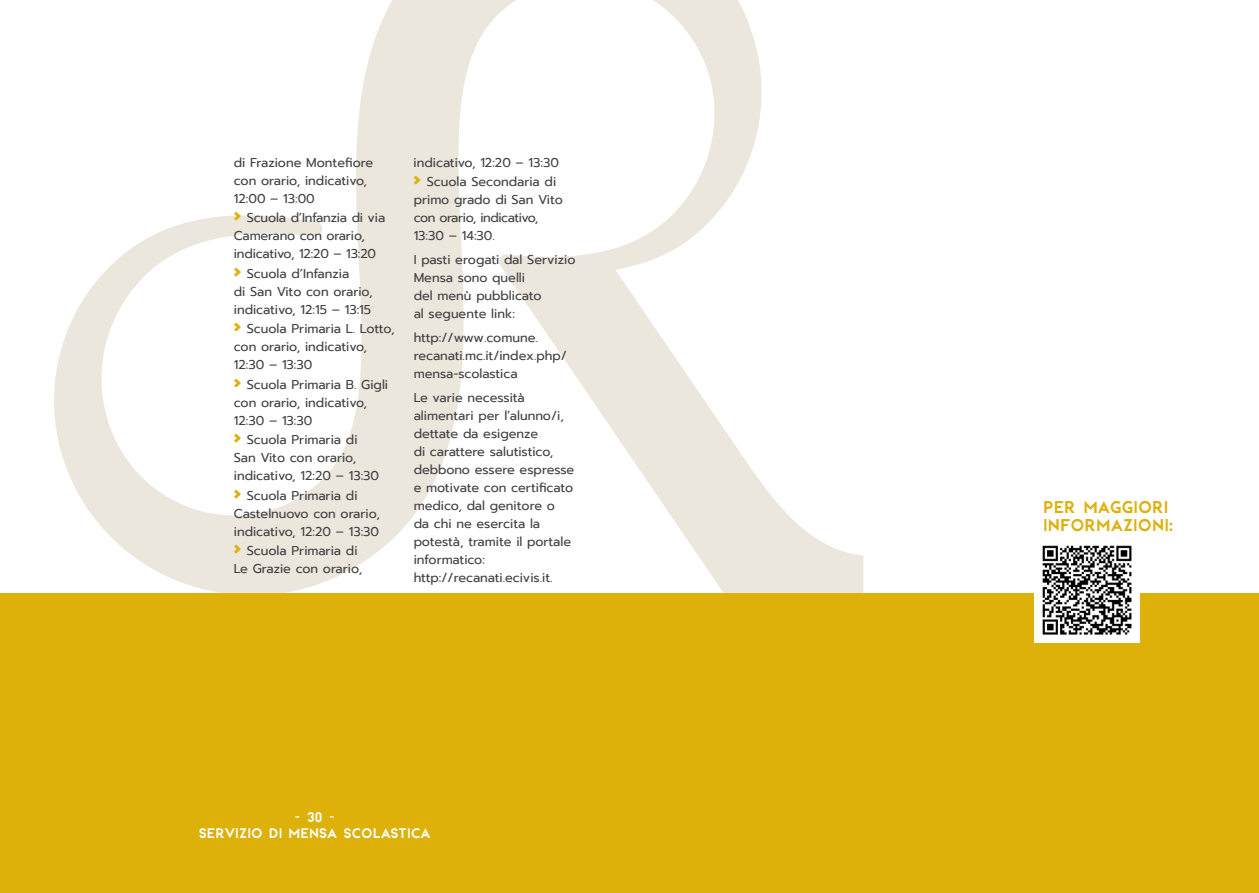
<style>
.page{position:relative;width:1259px;height:893px;background:#fff}
.page>*{position:absolute;margin:0;border:0;box-sizing:border-box;transform-origin:0 0}
.t1{font:16.5px/18px "Ziamimi";color:#ddb00a}
.t2{font:13.5px/16.2px "Ziamimi";color:#fff;text-align:center}
.t3{font:12.75px/18px "Prompt";color:#414042}
.t4{font:12.75px/18px "Prompt";letter-spacing:-.03em;color:#414042}
.s1{font-weight:800;font-size:18px;color:#ddb00a}
</style>
<div class="page">
<svg style="left:54px;top:0;width:809px;height:593px"></svg>
<div style="left:0;top:593px;width:1259px;height:300px;background:#ddb00a"></div>
<img style="left:1034px;top:545px;width:106px;height:98px">
<p class="t3" style="left:234px;top:153px;width:141px">di Frazione Montefiore con orario, indicativo,<br>12:00 – 13:00</p>
<p class="t3" style="left:234px;top:209px;width:153px"><span class="s1">›</span> Scuola d’Infanzia di via<br>Camerano con orario, indicativo, 12:20 – 13:20</p>
<p class="t3" style="left:234px;top:264px;width:140px"><span class="s1">›</span> Scuola d’Infanzia<br>di San Vito con orario, indicativo, 12:15 – 13:15</p>
<p class="t3" style="left:234px;top:320px;width:162px"><span class="s1">›</span> Scuola Primaria L. Lotto, con orario, indicativo,<br>12:30 – 13:30</p>
<p class="t3" style="left:234px;top:375px;width:156px"><span class="s1">›</span> Scuola Primaria B. Gigli con orario, indicativo,<br>12:30 – 13:30</p>
<p class="t3" style="left:234px;top:431px;width:147px"><span class="s1">›</span> Scuola Primaria di<br>San Vito con orario, indicativo, 12:20 – 13:30</p>
<p class="t3" style="left:234px;top:486px;width:148px"><span class="s1">›</span> Scuola Primaria di<br>Castelnuovo con orario, indicativo, 12:20 – 13:30</p>
<p class="t3" style="left:234px;top:542px;width:130px"><span class="s1">›</span> Scuola Primaria di<br>Le Grazie con orario,</p>
<p class="t3" style="left:414px;top:153px;width:147px;line-height:19.5px">indicativo, 12:20 – 13:30 <span class="s1">›</span> Scuola Secondaria di</p>
<p class="t4" style="left:414px;top:191px;width:151px">primo grado di San Vito con orario, indicativo,<br>13:30 – 14:30.</p>
<p class="t3" style="left:414px;top:251px;width:163px">I pasti erogati dal Servizio<br>Mensa sono quelli<br>del menù pubblicato<br>al seguente link:</p>
<p class="t3" style="left:414px;top:329px;width:155px">http://www.comune. recanati.mc.it/index.php/ mensa-scolastica</p>
<p class="t3" style="left:414px;top:389px;width:162px">Le varie necessità alimentari per l’alunno/i, dettate da esigenze<br>di carattere salutistico, debbono essere espresse e motivate con certificato medico, dal genitore o<br>da chi ne esercita la potestà, tramite il portale informatico: http://recanati.ecivis.it.</p>
<p class="t2" style="left:199px;top:809px;width:233px">- 30 -<br>SERVIZIO DI MENSA SCOLASTICA</p>
<p class="t1" style="left:1043px;top:498px;width:132px">PER MAGGIORI<br>INFORMAZIONI:</p>
</div>
